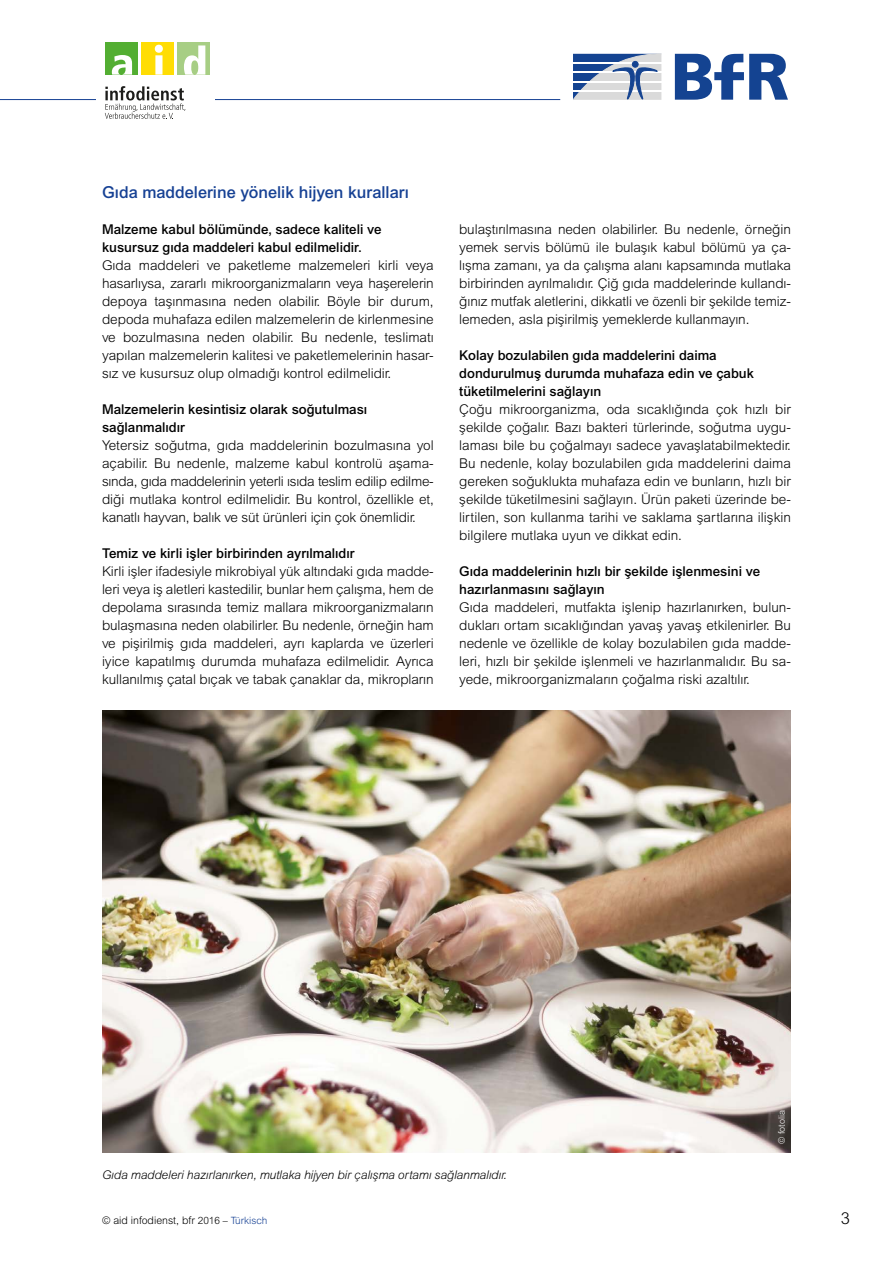
<style>
.page{position:relative;width:893px;height:1263px;background:#fff}
.page>*{position:absolute;margin:0;border:0;box-sizing:border-box;transform-origin:0 0}
.t1{font:500 16.5px "Arial MT Pro";color:#164194}
.t2{font:300 16.5px "Arial MT Pro";color:#000}
.t3{font:300 13.5px/18px "Arial MT Pro";letter-spacing:-.005em;color:#000;text-align:justify}
.t4{font:500 13.5px/18px "Arial MT Pro";color:#000}
.t5{font:italic 300 12px "Arial MT Pro";letter-spacing:-.01em;color:#000}
.t6{font:300 10.5px "Arial MT Pro";color:#000}
.t7{font:300 9px "Arial MT Pro";color:#fff}
.s1{font-size:10.05px}
.s2{font-size:10.05px;color:#164194}
</style>
<div class="page">
<svg style="left:573px;top:54px;width:89px;height:46px;background:#9eadc7"></svg>
<svg style="left:675px;top:54px;width:113px;height:46px"></svg>
<hr style="left:0;top:99px;width:560px;height:1px;background:#164194">
<div style="left:97px;top:24px;width:118px;height:114px;background:#fff"></div>
<div style="left:141px;top:43px;width:32px;height:32px;background:#ffdd04"></div>
<div style="left:155px;top:55px;width:8px;height:20px;background:#fff"></div>
<div style="left:155px;top:45px;width:8px;height:8px;background:#fff;border-radius:50%"></div>
<div style="left:178px;top:43px;width:32px;height:32px;background:#a7ce84"></div>
<svg style="left:184px;top:45px;width:21px;height:30px"></svg>
<div style="left:105px;top:43px;width:32px;height:32px;background:#53ae32"></div>
<svg style="left:112px;top:55px;width:20px;height:20px"></svg>
<svg style="left:105px;top:86px;width:80px;height:33px"></svg>
<img style="left:102px;top:710px;width:689px;height:442px">
<p class="t1" style="left:102px;top:183px;width:308px">Gıda maddelerine yönelik hijyen kuralları</p>
<p class="t4" style="left:102px;top:221px;width:281px">Malzeme kabul bölümünde, sadece kaliteli ve kusursuz gıda maddeleri kabul edilmelidir.</p>
<p class="t3" style="left:102px;top:257px;width:333px">Gıda maddeleri ve paketleme malzemeleri kirli veya hasarlıysa, zararlı mikroorganizmaların veya haşerelerin depoya taşınmasına neden olabilir. Böyle bir durum, depoda muhafaza edilen malzemelerin de kirlenmesine ve bozulmasına neden olabilir. Bu nedenle, teslimatı yapılan malzemelerin kalitesi ve paketlemelerinin hasar&shy;sız ve kusursuz olup olmadığı kontrol edilmelidir.</p>
<p class="t4" style="left:102px;top:401px;width:267px">Malzemelerin kesintisiz olarak soğutulması sağlanmalıdır</p>
<p class="t3" style="left:102px;top:437px;width:333px">Yetersiz soğutma, gıda maddelerinin bozulmasına yol açabilir. Bu nedenle, malzeme kabul kontrolü aşama&shy;sında, gıda maddelerinin yeterli ısıda teslim edilip edilme&shy;diği mutlaka kontrol edilmelidir. Bu kontrol, özellikle et, kanatlı hayvan, balık ve süt ürünleri için çok önemlidir.</p>
<p class="t4" style="left:102px;top:545px;width:254px">Temiz ve kirli işler birbirinden ayrılmalıdır</p>
<p class="t3" style="left:102px;top:563px;width:333px">Kirli işler ifadesiyle mikrobiyal yük altındaki gıda madde&shy;leri veya iş aletleri kastedilir, bunlar hem çalışma, hem de depolama sırasında temiz mallara mikroorganizmaların bulaşmasına neden olabilirler. Bu nedenle, örneğin ham ve pişirilmiş gıda maddeleri, ayrı kaplarda ve üzerleri iyice kapatılmış durumda muhafaza edilmelidir. Ayrıca kullanılmış çatal bıçak ve tabak çanaklar da, mikropların</p>
<p class="t3" style="left:459px;top:220px;width:333px">bulaştırılmasına neden olabilirler. Bu nedenle, örneğin yemek servis bölümü ile bulaşık kabul bölümü ya ça&shy;lışma zamanı, ya da çalışma alanı kapsamında mutlaka birbirinden ayrılmalıdır. Çiğ gıda maddelerinde kullandı&shy;ğınız mutfak aletlerini, dikkatli ve özenli bir şekilde temiz&shy;lemeden, asla pişirilmiş yemeklerde kullanmayın.</p>
<p class="t4" style="left:459px;top:347px;width:296px">Kolay bozulabilen gıda maddelerini daima dondurulmuş durumda muhafaza edin ve çabuk tüketilmelerini sağlayın</p>
<p class="t3" style="left:459px;top:400px;width:333px">Çoğu mikroorganizma, oda sıcaklığında çok hızlı bir şekilde çoğalır. Bazı bakteri türlerinde, soğutma uygu&shy;laması bile bu çoğalmayı sadece yavaşlatabilmektedir.<br>Bu nedenle, kolay bozulabilen gıda maddelerini daima gereken soğuklukta muhafaza edin ve bunların, hızlı bir şekilde tüketilmesini sağlayın. Ürün paketi üzerinde be&shy;lirtilen, son kullanma tarihi ve saklama şartlarına ilişkin bilgilere mutlaka uyun ve dikkat edin.</p>
<p class="t4" style="left:459px;top:563px;width:302px">Gıda maddelerinin hızlı bir şekilde işlenmesini ve hazırlanmasını sağlayın</p>
<p class="t3" style="left:459px;top:598px;width:333px">Gıda maddeleri, mutfakta işlenip hazırlanırken, bulun&shy;dukları ortam sıcaklığından yavaş yavaş etkilenirler. Bu nedenle ve özellikle de kolay bozulabilen gıda madde&shy;leri, hızlı bir şekilde işlenmeli ve hazırlanmalıdır. Bu sa&shy;yede, mikroorganizmaların çoğalma riski azaltılır.</p>
<p class="t5" style="left:102px;top:1167px;width:406px">Gıda maddeleri hazırlanırken, mutlaka hijyen bir çalışma ortamı sağlanmalıdır.</p>
<p class="t6" style="left:102px;top:1214px;width:167px">© aid infodienst, bfr <span class="s1">2016 –</span> <span class="s2">Türkisch</span></p>
<p class="t7" style="left:776px;top:1143px;width:35px;rotate:-90deg">© fotolia</p>
<p class="t2" style="left:841px;top:1208px;width:11px">3</p>
</div>
